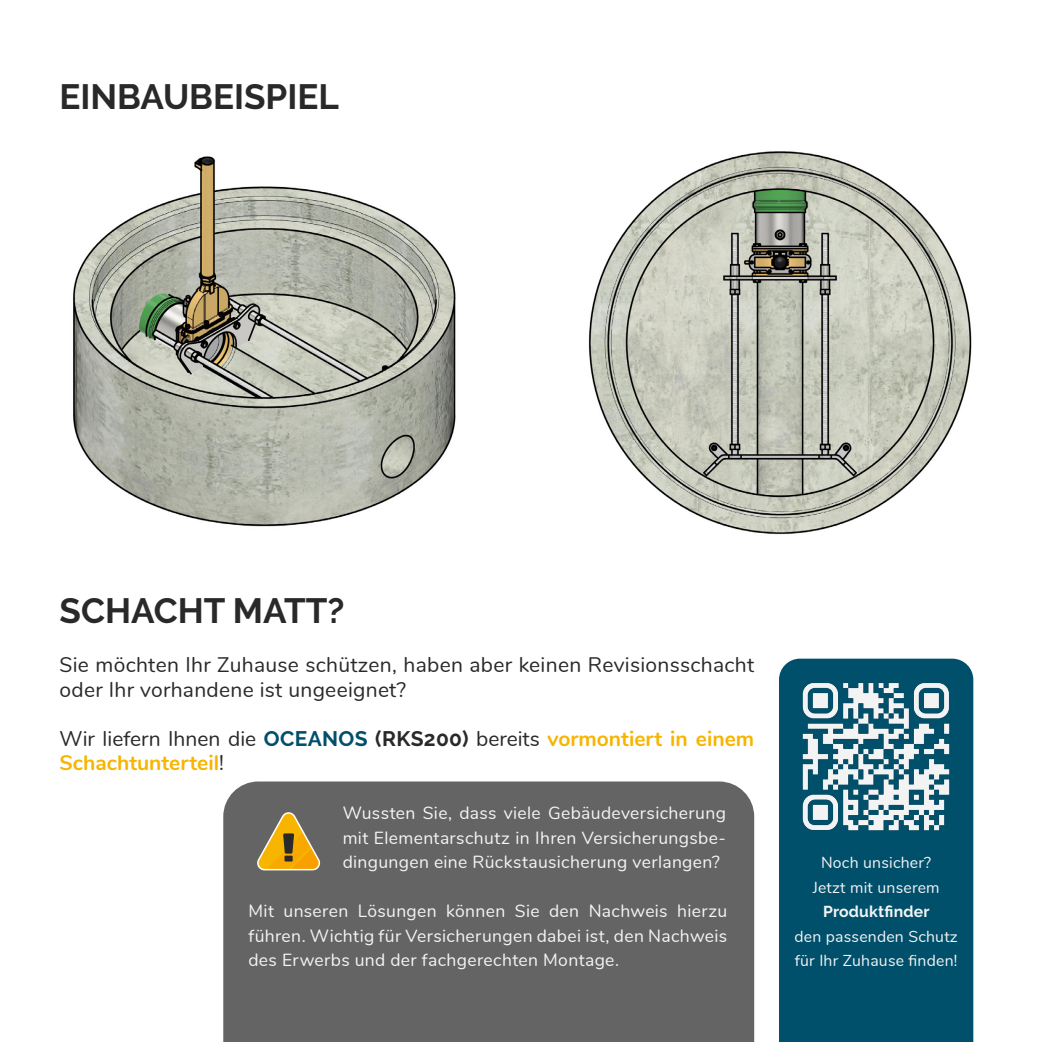
<style>
.page{position:relative;width:1042px;height:1042px;background:#fff}
.page>*{position:absolute;margin:0;border:0;box-sizing:border-box;transform-origin:0 0}
.t1{font:700 35px "Raleway";color:#292929}
.Nunito_Con-Pat{font:21px/24.5px "Nunito";letter-spacing:.015em;color:#292929}
.t2{font:700 21px/24.5px "Nunito";color:#f7b500}
.Nunito_Con-Pat-2{font:17.5px/24.5px "Nunito";letter-spacing:.02em;color:#f4f4f4;text-align:justify}
.Nunito_Con-Pat-3{font:15.75px "Nunito";letter-spacing:.015em;color:#f4f4f4}
.Nunito_Con-Pat-4{font:700 15.75px "Raleway";letter-spacing:.015em;color:#f4f4f4}
.s1{font-weight:400;color:#292929}
.s2{font-family:"Raleway";color:#004f6b}
.s3{font-family:"Raleway";color:#292929}
</style>
<div class="page">
<img style="left:73px;top:151px;width:899px;height:384px">
<div style="left:779px;top:658px;width:194px;height:384px;background:#004f6b"></div>
<img style="left:796px;top:677px;width:160px;height:159px">
<div style="left:223px;top:781px;width:531px;height:261px;background:#646464"></div>
<svg style="left:257px;top:812px;width:63px;height:58px;background:#b38f3a"></svg>
<p class="t1" style="left:60px;top:76px;width:281px">EINBAUBEISPIEL</p>
<p class="t1" style="left:60px;top:591px;width:287px">SCHACHT MATT?</p>
<p class="Nunito_Con-Pat" style="left:60px;top:651px;width:696px">Sie möchten Ihr Zuhause schützen, haben aber keinen Revisionsschacht oder Ihr vorhandene ist ungeeignet?</p>
<p class="t2" style="left:60px;top:725px;width:696px"><span class="s1">Wir liefern Ihnen die</span> <span class="s2">OCEANOS</span> <span class="s3">(RKS200)</span> <span class="s1">bereits</span> vormontiert in einem<br>Schachtunterteil<span class="s1">!</span></p>
<p class="Nunito_Con-Pat-2" style="left:343px;top:800px;width:385px">Wussten Sie, dass viele Gebäudeversicherung mit Elementarschutz in Ihren Versicherungsbe&shy;dingungen eine Rückstausicherung verlangen?</p>
<p class="Nunito_Con-Pat-2" style="left:248px;top:898px;width:480px">Mit unseren Lösungen können Sie den Nachweis hierzu führen. Wichtig für Versicherungen dabei ist, den Nachweis des Erwerbs und der fachgerechten Montage.</p>
<p class="Nunito_Con-Pat-3" style="left:821px;top:851px;width:112px">Noch unsicher?</p>
<p class="Nunito_Con-Pat-3" style="left:813px;top:876px;width:128px">Jetzt mit unserem</p>
<p class="Nunito_Con-Pat-4" style="left:823px;top:902px;width:108px">Produktfinder</p>
<p class="Nunito_Con-Pat-3" style="left:794px;top:925px;width:165px">den passenden Schutz</p>
<p class="Nunito_Con-Pat-3" style="left:795px;top:949px;width:164px">für Ihr Zuhause finden!</p>
</div>
